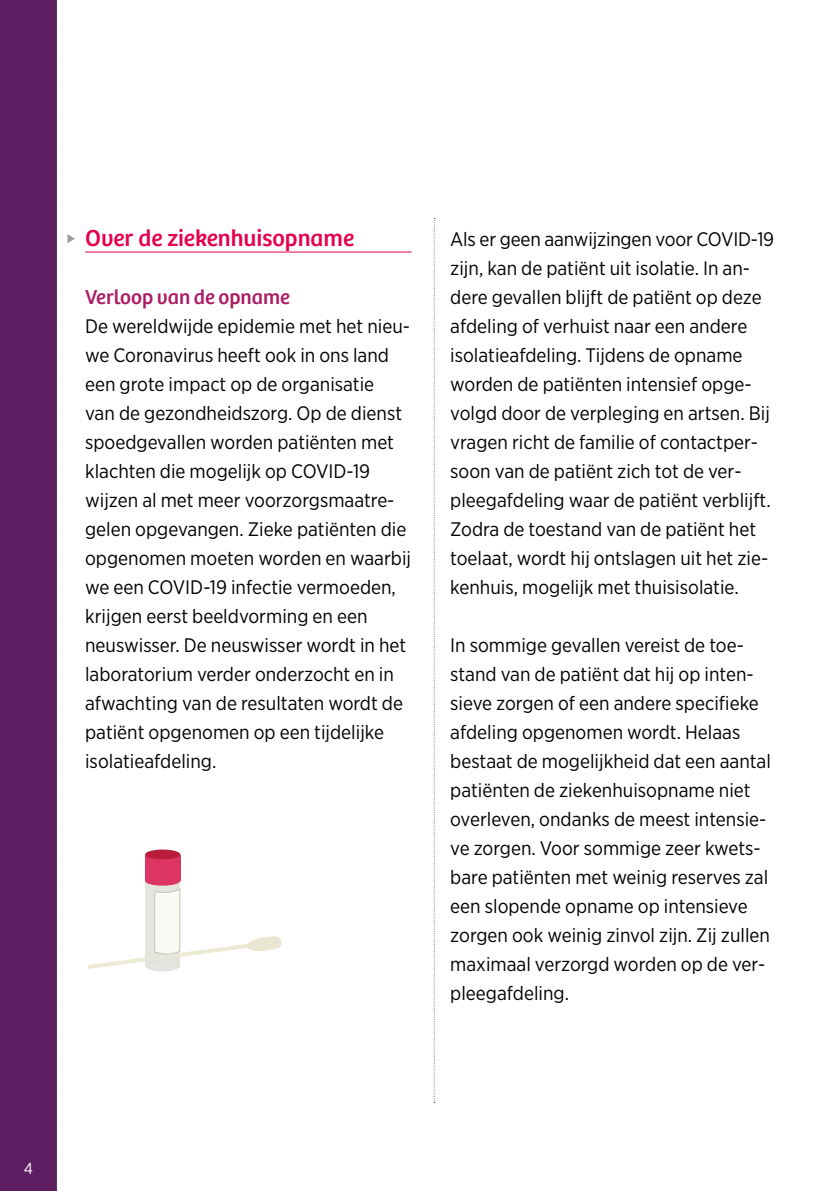
<style>
.page{position:relative;width:840px;height:1191px;background:#fff}
.page>*{position:absolute;margin:0;border:0;box-sizing:border-box;transform-origin:0 0}
.t1{font:24px "Bree";color:#e5004d}
.t2{font:21px "Bree";color:#ab1c65}
.t3{font:19.6px/29px "Gotham Narrow";color:#000}
.t4{font:16px "Gotham Narrow";color:#fff}
</style>
<div class="page">
<div style="left:0;top:0;width:57px;height:1191px;background:#5f1d62"></div>
<svg style="left:56px;top:0;width:2px;height:1190px"></svg>
<svg style="left:433px;top:218px;width:2px;height:885px"></svg>
<svg style="left:67px;top:234px;width:8px;height:9px"></svg>
<hr style="left:85px;top:252px;width:326px;height:1px;background:#e5004d">
<svg style="left:145px;top:882px;width:35px;height:7px"></svg>
<div style="left:145px;top:876px;width:35px;height:9px;background:#de3663;border-radius:50%"></div>
<div style="left:145px;top:854px;width:35px;height:26px;background:#de3663"></div>
<div style="left:145px;top:849px;width:35px;height:10px;background:#ba1c3c;border-radius:50%"></div>
<svg style="left:88px;top:889px;width:194px;height:82px"></svg>
<p class="t1" style="left:85px;top:224px;width:270px">Over de ziekenhuisopname</p>
<p class="t2" style="left:85px;top:285px;width:206px">Verloop van de opname</p>
<p class="t3" style="left:85px;top:311px;width:327px">De wereldwijde epidemie met het nieu&shy;we Coronavirus heeft ook in ons land een grote impact op de organisatie<br>van de gezondheidszorg. Op de dienst spoedgevallen worden patiënten met klachten die mogelijk op COVID-19 wijzen al met meer voorzorgsmaatre&shy;gelen opgevangen. Zieke patiënten die opgenomen moeten worden en waarbij we een COVID-19 infectie vermoeden, krijgen eerst beeldvorming en een neuswisser. De neuswisser wordt in het laboratorium verder onderzocht en in afwachting van de resultaten wordt de patiënt opgenomen op een tijdelijke isolatieafdeling.</p>
<p class="t3" style="left:450px;top:224px;width:325px">Als er geen aanwijzingen voor COVID-19 zijn, kan de patiënt uit isolatie. In an&shy;dere gevallen blijft de patiënt op deze afdeling of verhuist naar een andere isolatieafdeling. Tijdens de opname worden de patiënten intensief opge&shy;volgd door de verpleging en artsen. Bij vragen richt de familie of contactper&shy;soon van de patiënt zich tot de ver&shy;pleegafdeling waar de patiënt verblijft.<br>Zodra de toestand van de patiënt het toelaat, wordt hij ontslagen uit het zie&shy;kenhuis, mogelijk met thuisisolatie.</p>
<p class="t3" style="left:450px;top:630px;width:322px">In sommige gevallen vereist de toe&shy;stand van de patiënt dat hij op inten&shy;sieve zorgen of een andere specifieke afdeling opgenomen wordt. Helaas bestaat de mogelijkheid dat een aantal patiënten de ziekenhuisopname niet overleven, ondanks de meest intensie&shy;ve zorgen. Voor sommige zeer kwets&shy;bare patiënten met weinig reserves zal een slopende opname op intensieve zorgen ook weinig zinvol zijn. Zij zullen maximaal verzorgd worden op de ver&shy;pleegafdeling.</p>
<p class="t4" style="left:24px;top:1158px;width:11px">4</p>
</div>
